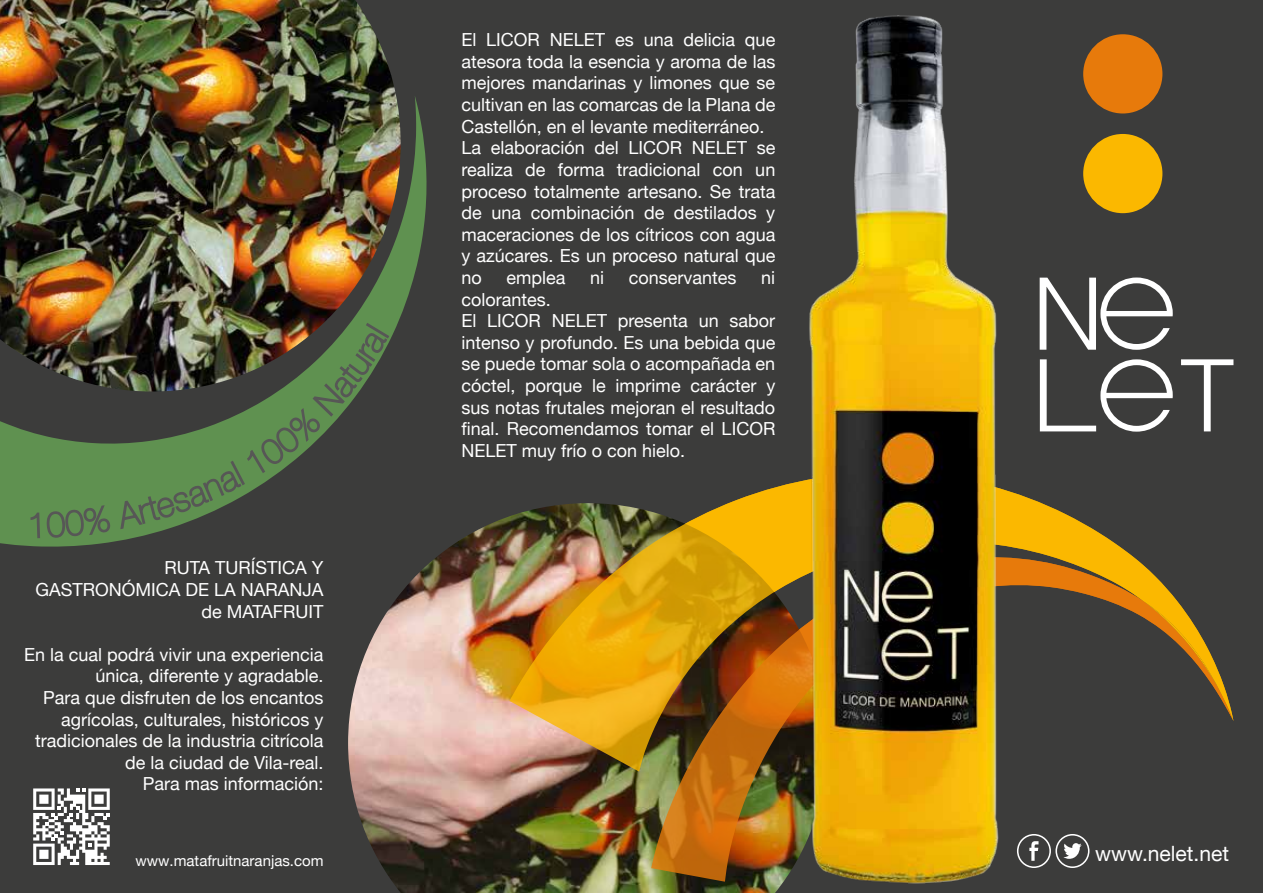
<style>
.page{position:relative;width:1263px;height:893px;background:#3c3c3b}
.page>*{position:absolute;margin:0;border:0;box-sizing:border-box;transform-origin:0 0}
.t1{font:21.15px "Helvetica Neue";color:#fff}
.t2{font:18px/21.6px "Helvetica Neue";color:#fff}
.t3{font:15px "Helvetica Neue";color:#fff}
</style>
<div class="page">
<img style="left:348px;top:516px;width:435px;height:377px">
<img style="left:0;top:0;width:396px;height:95px">
<svg style="left:1181px;top:359px;width:52px;height:72px"></svg>
<svg style="left:1040px;top:277px;width:133px;height:73px"></svg>
<svg style="left:1040px;top:359px;width:133px;height:73px"></svg>
<div style="left:1083px;top:34px;width:79px;height:79px;background:#e77a0b;border-radius:50%"></div>
<div style="left:1083px;top:134px;width:79px;height:79px;background:#fbb800;border-radius:50%"></div>
<img style="left:0;top:95px;width:427px;height:452px">
<img style="left:651px;top:772px;width:439px;height:110px">
<img style="left:509px;top:484px;width:724px;height:288px">
<svg style="left:1143px;top:601px;width:79px;height:95px"></svg>
<img style="left:788px;top:15px;width:227px;height:869px">
<svg style="left:1017px;top:834px;width:72px;height:34px"></svg>
<svg style="left:33px;top:788px;width:77px;height:77px"></svg>
<svg style="left:30px;top:504px;width:81px;height:35px"></svg>
<svg style="left:119px;top:322px;width:271px;height:208px"></svg>
<p class="t2" style="left:36px;top:557px;width:290px;text-align:right">RUTA TURÍSTICA Y<br>GASTRONÓMICA DE LA NARANJA de MATAFRUIT</p>
<p class="t2" style="left:24px;top:643px;width:301px;text-align:right">En la cual podrá vivir una experiencia única, diferente y agradable.<br>Para que disfruten de los encantos agrícolas, culturales, históricos y tradicionales de la industria citrícola de la ciudad de Vila-real.<br>Para mas información:</p>
<p class="t3" style="left:135px;top:852px;width:190px">www.matafruitnaranjas.com</p>
<p class="t2" style="left:461px;top:29px;width:315px">El LICOR NELET es una delicia que atesora toda la esencia y aroma de las mejores mandarinas y limones que se cultivan en las comarcas de la Plana de Castellón, en el levante mediterráneo.<br>La elaboración del LICOR NELET se realiza de forma tradicional con un proceso totalmente artesano. Se trata de una combinación de destilados y maceraciones de los cítricos con agua y azúcares. Es un proceso natural que no</p>
<p class="t2" style="left:506px;top:266px;width:61px">emplea</p>
<p class="t2" style="left:590px;top:266px;width:16px">ni</p>
<p class="t2" style="left:629px;top:266px;width:109px">conservantes</p>
<p class="t2" style="left:761px;top:266px;width:16px">ni</p>
<p class="t2" style="left:461px;top:288px;width:315px">colorantes.<br>El LICOR NELET presenta un sabor intenso y profundo. Es una bebida que se puede tomar sola o acompañada en cóctel, porque le imprime carácter y sus notas frutales mejoran el resultado final. Recomendamos tomar el LICOR<br>NELET muy frío o con hielo.</p>
<p class="t1" style="left:1095px;top:841px;width:135px">www.nelet.net</p>
</div>
